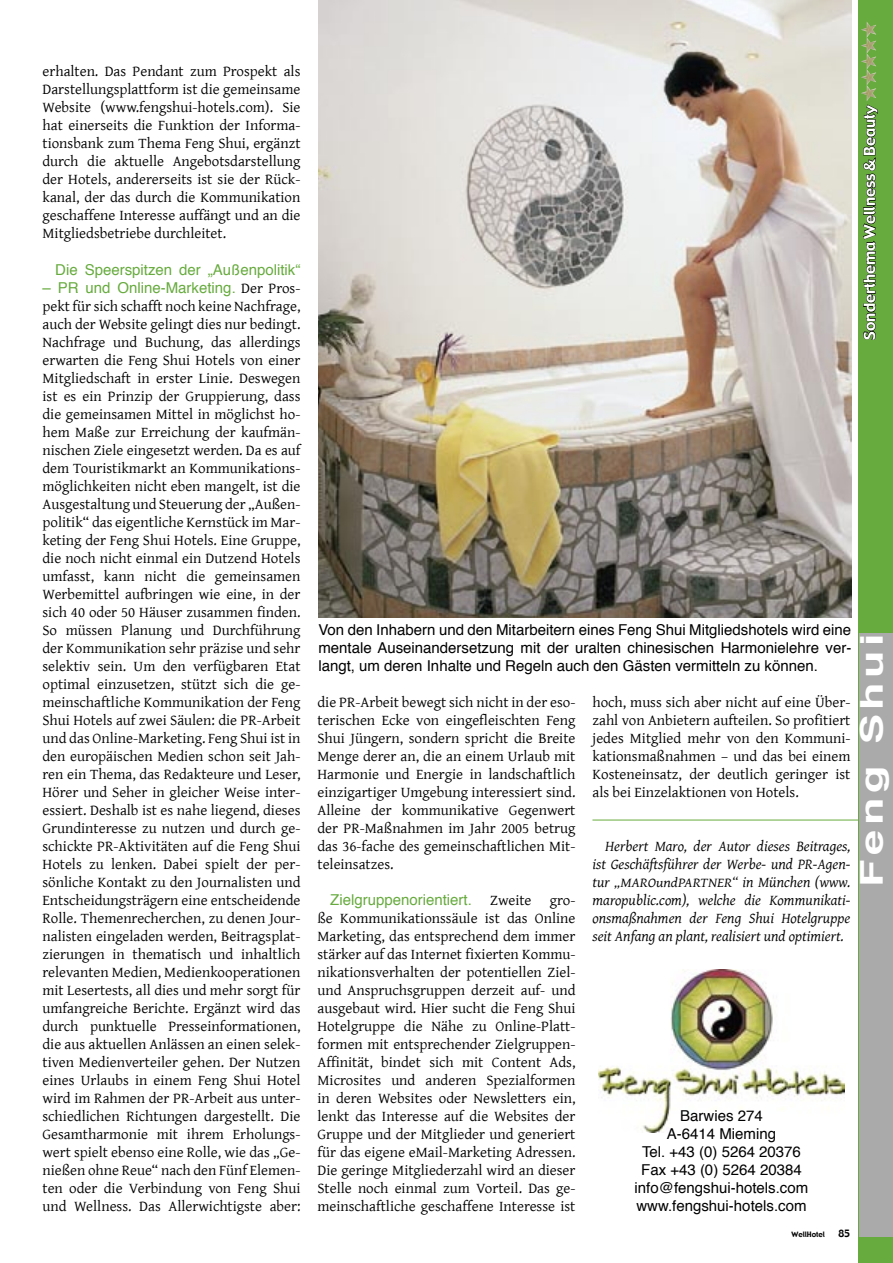
<style>
.page{position:relative;width:893px;height:1263px;background:#fff}
.page>*{position:absolute;margin:0;border:0;box-sizing:border-box;transform-origin:0 0}
.t1{font:700 31.5px "Helvetica";letter-spacing:.1em;color:#fff;scale:1.43 1}
.t2{font:15.15px "Gadget";color:#fff}
.t3{font:15px/18px "Gentium";color:#000;text-align:justify}
.t4{font:15px/18px "Helvetica";color:#000;text-align:justify}
.t5{font:italic 15px/18px "Gentium";color:#000;text-align:justify}
.t6{font:15px "Helvetica";color:#67ab3e}
.t7{font:9.9px "Gadget";color:#000}
.t8{font:7.2px "Gadget";color:#000}
.s1{font-family:"Helvetica";color:#67ab3e}
.s2{font-size:13.5px}
</style>
<div class="page">
<div style="left:859px;top:0;width:34px;height:1263px;background:#67ab3e"></div>
<img style="left:318px;top:0;width:533px;height:617px">
<svg style="left:863px;top:105px;width:15px;height:235px"></svg>
<img style="left:599px;top:969px;width:245px;height:163px">
<hr style="left:592px;top:820px;width:277px;height:1px;background:#67ab3e">
<div style="left:859px;top:633px;width:34px;height:604px;background:#aaa"></div>
<p class="t3" style="left:43px;top:62px;width:259px">erhalten. Das Pendant zum Prospekt als Darstellungsplattform ist die gemeinsame Website (www.fengshui-hotels.com). Sie hat einerseits die Funktion der Informa&shy;tionsbank zum Thema Feng Shui, ergänzt durch die aktuelle Angebotsdarstellung der Hotels, andererseits ist sie der Rück&shy;kanal, der das durch die Kommunikation geschaffene Interesse auffängt und an die Mitgliedsbetriebe durchleitet.</p>
<p class="t6" style="left:55px;top:256px;width:247px">Die Speerspitzen der „Außenpolitik“</p>
<p class="t3" style="left:43px;top:278px;width:259px"><span class="s1">– PR und Online-Marketing.</span> Der Pros&shy;pekt für sich schafft noch keine Nachfrage, auch der Website gelingt dies nur bedingt.<br>Nachfrage und Buchung, das allerdings erwarten die Feng Shui Hotels von einer Mitgliedschaft in erster Linie. Deswegen ist es ein Prinzip der Gruppierung, dass die gemeinsamen Mittel in möglichst ho&shy;hem Maße zur Erreichung der kaufmän&shy;nischen Ziele eingesetzt werden. Da es auf dem Touristikmarkt an Kommunikations&shy;möglichkeiten nicht eben mangelt, ist die Ausgestaltung und Steuerung der „Außen&shy;politik“ das eigentliche Kernstück im Mar&shy;keting der Feng Shui Hotels. Eine Gruppe, die noch nicht einmal ein Dutzend Hotels umfasst, kann nicht die gemeinsamen Werbemittel aufbringen wie eine, in der sich 40 oder 50 Häuser zusammen finden.<br>So müssen Planung und Durchführung der Kommunikation sehr präzise und sehr selektiv sein. Um den verfügbaren Etat optimal einzusetzen, stützt sich die ge&shy;meinschaftliche Kommunikation der Feng Shui Hotels auf zwei Säulen: die PR-Arbeit und das Online-Marketing. Feng Shui ist in den europäischen Medien schon seit Jah&shy;ren ein Thema, das Redakteure und Leser, Hörer und Seher in gleicher Weise inter&shy;essiert. Deshalb ist es nahe liegend, dieses Grundinteresse zu nutzen und durch ge&shy;schickte PR-Aktivitäten auf die Feng Shui Hotels zu lenken. Dabei spielt der per&shy;sönliche Kontakt zu den Journalisten und Entscheidungsträgern eine entscheidende Rolle. Themenrecherchen, zu denen Jour&shy;nalisten eingeladen werden, Beitragsplat&shy;zierungen in thematisch und inhaltlich relevanten Medien, Medienkooperationen mit Lesertests, all dies und mehr sorgt für umfangreiche Berichte. Ergänzt wird das durch punktuelle Presseinformationen, die aus aktuellen Anlässen an einen selek&shy;tiven Medienverteiler gehen. Der Nutzen eines Urlaubs in einem Feng Shui Hotel wird im Rahmen der PR-Arbeit aus unter&shy;schiedlichen Richtungen dargestellt. Die Gesamtharmonie mit ihrem Erholungs&shy;wert spielt ebenso eine Rolle, wie das „Ge&shy;nießen ohne Reue“ nach den Fünf Elemen&shy;ten oder die Verbindung von Feng Shui und Wellness. Das Allerwichtigste aber:</p>
<p class="t2" style="left:860px;top:340px;width:236px;rotate:-90deg">Sonderthema Wellness &amp; Beauty</p>
<p class="t4" style="left:318px;top:621px;width:534px">Von den Inhabern und den Mitarbeitern eines Feng Shui Mitgliedshotels wird eine mentale Auseinandersetzung mit der uralten chinesischen Harmonielehre ver&shy;langt, um deren Inhalte und Regeln auch den Gästen vermitteln zu können.</p>
<p class="t3" style="left:317px;top:692px;width:259px">die PR-Arbeit bewegt sich nicht in der eso&shy;terischen Ecke von eingefleischten Feng Shui Jüngern, sondern spricht die Breite Menge derer an, die an einem Urlaub mit Harmonie und Energie in landschaftlich einzigartiger Umgebung interessiert sind.<br>Alleine der kommunikative Gegenwert der PR-Maßnahmen im Jahr 2005 betrug das 36-fache des gemeinschaftlichen Mit&shy;teleinsatzes.</p>
<p class="t3" style="left:317px;top:890px;width:259px;text-indent:13px"><span class="s1">Zielgruppenorientiert.</span> Zweite gro&shy;ße Kommunikationssäule ist das Online Marketing, das entsprechend dem immer stärker auf das Internet fixierten Kommu&shy;nikationsverhalten der potentiellen Ziel&shy;und Anspruchsgruppen derzeit auf- und ausgebaut wird. Hier sucht die Feng Shui Hotelgruppe die Nähe zu Online-Platt&shy;formen mit entsprechender Zielgruppen-Affinität, bindet sich mit Content Ads, Microsites und anderen Spezialformen in deren Websites oder Newsletters ein, lenkt das Interesse auf die Websites der Gruppe und der Mitglieder und generiert für das eigene eMail-Marketing Adressen.<br>Die geringe Mitgliederzahl wird an dieser Stelle noch einmal zum Vorteil. Das ge&shy;meinschaftliche geschaffene Interesse ist</p>
<p class="t3" style="left:592px;top:692px;width:259px">hoch, muss sich aber nicht auf eine Über&shy;zahl von Anbietern aufteilen. So profitiert jedes Mitglied mehr von den Kommuni&shy;kationsmaßnahmen – und das bei einem Kosteneinsatz, der deutlich geringer ist als bei Einzelaktionen von Hotels.</p>
<p class="t5" style="left:592px;top:836px;width:259px;text-indent:13px">Herbert Maro, der Autor dieses Beitrages, ist Geschäftsführer der Werbe- und PR-Agen&shy;tur „<span class="s2">MAROundPARTNER</span>“ in München (www. maropublic.com), welche die Kommunikati&shy;onsmaßnahmen der Feng Shui Hotelgruppe seit Anfang an plant, realisiert und optimiert.</p>
<p class="t4" style="left:680px;top:1106px;width:84px">Barwies 274</p>
<p class="t4" style="left:667px;top:1124px;width:111px">A-6414 Mieming</p>
<p class="t4" style="left:642px;top:1142px;width:160px">Tel. +43 (0) 5264 20376</p>
<p class="t4" style="left:641px;top:1160px;width:162px">Fax +43 (0) 5264 20384</p>
<p class="t4" style="left:635px;top:1178px;width:175px">info@fengshui-hotels.com</p>
<p class="t4" style="left:636px;top:1196px;width:172px">www.fengshui-hotels.com</p>
<p class="t8" style="left:791px;top:1230px;width:35px">WellHotel</p>
<p class="t7" style="left:838px;top:1227px;width:14px">85</p>
<p class="t1" style="left:843px;top:887px;width:179px;rotate:-90deg">Feng Shui</p>
</div>
